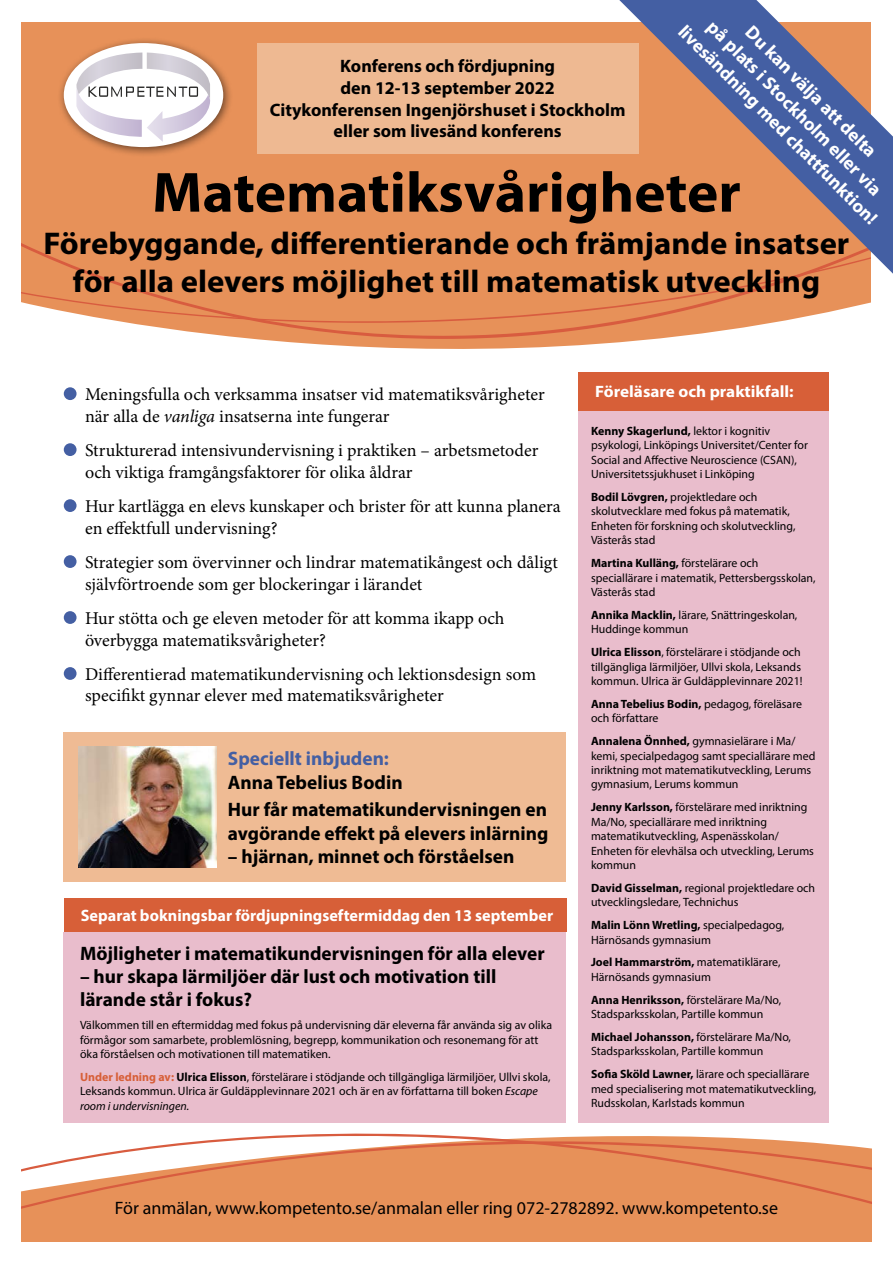
<style>
.page{position:relative;width:893px;height:1263px;background:#fff}
.page>*{position:absolute;margin:0;border:0;box-sizing:border-box;transform-origin:0 0}
.t1{font:700 57px "Myriad Pro";color:#000;scale:1.04 1}
.t2{font:700 31.5px/37.8px "Myriad Pro";color:#000;text-align:center;scale:1.04 1}
.t3{font:700 19.5px/23.4px "Myriad Pro";color:#000}
.t4{font:700 19.5px "Myriad Pro";color:#445fa3}
.t5{font:700 18.75px "Myriad Pro";color:#fff}
.t6{font:18px/21.6px "Minion Pro";color:#000}
.t7{font:700 18px/21.6px "Myriad Pro";color:#000;text-align:center}
.t8{font:18px "Myriad Pro";color:#000}
.t9{font:700 16.5px "Myriad Pro";color:#fff}
.t10{font:700 16.5px "Myriad Pro";color:#fff;scale:1.04 1}
.t11{font:12px/14.4px "Myriad Pro";color:#000}
.s1{font-style:italic}
.s2{font-weight:700;color:#d75f38}
.s3{font-weight:700}
</style>
<div class="page">
<svg style="left:21px;top:22px;width:598px;height:378px;fill:#e79159"></svg>
<svg style="left:21px;top:203px;width:719px;height:158px"></svg>
<svg style="left:21px;top:213px;width:850px;height:115px;background:#e7935e"></svg>
<hr style="left:21px;top:1238px;width:851px;height:4px;background:#e79159">
<svg style="left:21px;top:1133px;width:851px;height:105px;fill:#e79159"></svg>
<div style="left:57px;top:36px;width:176px;height:122px;background:#000;opacity:.55"></div>
<div style="left:64px;top:43px;width:159px;height:104px;background:#fff;border-radius:50%"></div>
<svg style="left:76px;top:53px;width:135px;height:89px"></svg>
<div style="left:257px;top:43px;width:381px;height:110px;background:#eeb992"></div>
<div style="left:64px;top:387px;width:13px;height:13px;background:#445fa3;border-radius:50%"></div>
<div style="left:64px;top:443px;width:13px;height:13px;background:#445fa3;border-radius:50%"></div>
<div style="left:64px;top:499px;width:13px;height:13px;background:#445fa3;border-radius:50%"></div>
<div style="left:64px;top:555px;width:13px;height:13px;background:#445fa3;border-radius:50%"></div>
<div style="left:64px;top:611px;width:13px;height:13px;background:#445fa3;border-radius:50%"></div>
<div style="left:64px;top:667px;width:13px;height:13px;background:#445fa3;border-radius:50%"></div>
<div style="left:578px;top:410px;width:251px;height:713px;background:#e9bdcc"></div>
<div style="left:64px;top:898px;width:502px;height:34px;background:#d75f38"></div>
<div style="left:578px;top:372px;width:251px;height:38px;background:#d75f38"></div>
<div style="left:63px;top:932px;width:503px;height:191px;background:#e9bdcc"></div>
<div style="left:63px;top:732px;width:503px;height:150px;background:#efbb94"></div>
<svg style="left:619px;top:0;width:274px;height:274px;background:#ac8782"></svg>
<img style="left:79px;top:747px;width:137px;height:120px">
<h3 class="t5" style="left:719px;top:15px;width:239px;rotate:45deg">på plats i Stockholm eller via</h3>
<h3 class="t5" style="left:690px;top:19px;width:274px;rotate:45deg">livesändning med chattfunktion!</h3>
<h3 class="t5" style="left:757px;top:20px;width:178px;rotate:45deg">Du kan välja att delta</h3>
<h3 class="t7" style="left:270px;top:55px;width:357px">Konferens och fördjupning<br>den 12-13 september 2022<br>Citykonferensen Ingenjörshuset i Stockholm eller som livesänd konferens</h3>
<h1 class="t1" style="left:152px;top:155px;width:568px">Matematiksvårigheter</h1>
<h2 class="t2" style="left:44px;top:223px;width:776px">Förebyggande, differentierande och främjande insatser för alla elevers möjlighet till matematisk utveckling</h2>
<h3 class="t6" style="left:85px;top:384px;width:461px">Meningsfulla och verksamma insatser vid matematiksvårigheter när alla de <span class="s1">vanliga</span> insatserna inte fungerar</h3>
<h3 class="t6" style="left:85px;top:440px;width:455px">Strukturerad intensivundervisning i praktiken – arbetsmetoder och viktiga framgångsfaktorer för olika åldrar</h3>
<h3 class="t6" style="left:85px;top:495px;width:477px">Hur kartlägga en elevs kunskaper och brister för att kunna planera en effektfull undervisning?</h3>
<h3 class="t6" style="left:85px;top:551px;width:474px">Strategier som övervinner och lindrar matematikångest och dåligt självförtroende som ger blockeringar i lärandet</h3>
<h3 class="t6" style="left:85px;top:607px;width:421px">Hur stötta och ge eleven metoder för att komma ikapp och överbygga matematiksvårigheter?</h3>
<h3 class="t6" style="left:85px;top:663px;width:453px">Differentierad matematikundervisning och lektionsdesign som specifikt gynnar elever med matematiksvårigheter</h3>
<h3 class="t4" style="left:228px;top:746px;width:163px">Speciellt inbjuden:</h3>
<h3 class="t3" style="left:228px;top:768px;width:321px;line-height:27.6px">Anna Tebelius Bodin<br>Hur får matematikundervisningen en</h3>
<h3 class="t3" style="left:228px;top:821px;width:322px">avgörande effekt på elevers inlärning</h3>
<h3 class="t3" style="left:228px;top:844px;width:288px">– hjärnan, minnet och förståelsen</h3>
<h3 class="t9" style="left:81px;top:905px;width:474px">Separat bokningsbar fördjupningseftermiddag den 13 september</h3>
<h3 class="t3" style="left:80px;top:941px;width:466px">Möjligheter i matematikundervisningen för alla elever</h3>
<h3 class="t3" style="left:80px;top:964px;width:418px">– hur skapa lärmiljöer där lust och motivation till lärande står i fokus?</h3>
<p class="t11" style="left:80px;top:1018px;width:474px">Välkommen till en eftermiddag med fokus på undervisning där eleverna får använda sig av olika förmågor som samarbete, problemlösning, begrepp, kommunikation och resonemang för att öka förståelsen och motivationen till matematiken.</p>
<p class="t11" style="left:80px;top:1069px;width:472px"><span class="s2">Under ledning av:</span> <span class="s3">Ulrica Elisson</span>, förstelärare i stödjande och tillgängliga lärmiljöer, Ullvi skola,<br>Leksands kommun. Ulrica är Guldäpplevinnare 2021 och är en av författarna till boken <span class="s1">Escape room i undervisningen.</span></p>
<h3 class="t10" style="left:595px;top:381px;width:192px">Föreläsare och praktikfall:</h3>
<p class="t11" style="left:591px;top:423px;width:218px"><span class="s3">Kenny Skagerlund,</span> lektor i kognitiv psykologi, Linköpings Universitet/Center for Social and Affective Neuroscience (CSAN), Universitetssjukhuset i Linköping</p>
<p class="t11" style="left:591px;top:490px;width:206px"><span class="s3">Bodil Lövgren,</span> projektledare och skolutvecklare med fokus på matematik, Enheten för forskning och skolutveckling, Västerås stad</p>
<p class="t11" style="left:591px;top:556px;width:226px"><span class="s3">Martina Kulläng,</span> förstelärare och speciallärare i matematik, Pettersbergsskolan,<br>Västerås stad</p>
<p class="t11" style="left:591px;top:607px;width:208px"><span class="s3">Annika Macklin,</span> lärare, Snättringeskolan,<br>Huddinge kommun</p>
<p class="t11" style="left:591px;top:645px;width:213px"><span class="s3">Ulrica Elisson</span>, förstelärare i stödjande och tillgängliga lärmiljöer, Ullvi skola, Leksands kommun. Ulrica är Guldäpplevinnare 2021!</p>
<p class="t11" style="left:591px;top:696px;width:212px"><span class="s3">Anna Tebelius Bodin,</span> pedagog, föreläsare och författare</p>
<p class="t11" style="left:591px;top:734px;width:226px"><span class="s3">Annalena Önnhed,</span> gymnasielärare i Ma/ kemi, specialpedagog samt speciallärare med inriktning mot matematikutveckling, Lerums gymnasium, Lerums kommun</p>
<p class="t11" style="left:591px;top:800px;width:224px"><span class="s3">Jenny Karlsson,</span> förstelärare med inriktning Ma/No, speciallärare med inriktning matematikutveckling, Aspenässkolan/ Enheten för elevhälsa och utveckling, Lerums kommun</p>
<p class="t11" style="left:591px;top:880px;width:226px"><span class="s3">David Gisselman,</span> regional projektledare och utvecklingsledare, Technichus</p>
<p class="t11" style="left:591px;top:918px;width:195px"><span class="s3">Malin Lönn Wretling,</span> specialpedagog,<br>Härnösands gymnasium</p>
<p class="t11" style="left:591px;top:955px;width:191px"><span class="s3">Joel Hammarström,</span> matematiklärare,<br>Härnösands gymnasium</p>
<p class="t11" style="left:591px;top:992px;width:192px"><span class="s3">Anna Henriksson,</span> förstelärare Ma/No,<br>Stadsparksskolan, Partille kommun</p>
<p class="t11" style="left:591px;top:1030px;width:201px"><span class="s3">Michael Johansson,</span> förstelärare Ma/No,<br>Stadsparksskolan, Partille kommun</p>
<p class="t11" style="left:591px;top:1067px;width:227px"><span class="s3">Sofia Sköld Lawner,</span> lärare och speciallärare med specialisering mot matematikutveckling,<br>Rudsskolan, Karlstads kommun</p>
<h3 class="t8" style="left:115px;top:1197px;width:665px">För anmälan, www.kompetento.se/anmalan eller ring 072-2782892. www.kompetento.se</h3>
</div>
